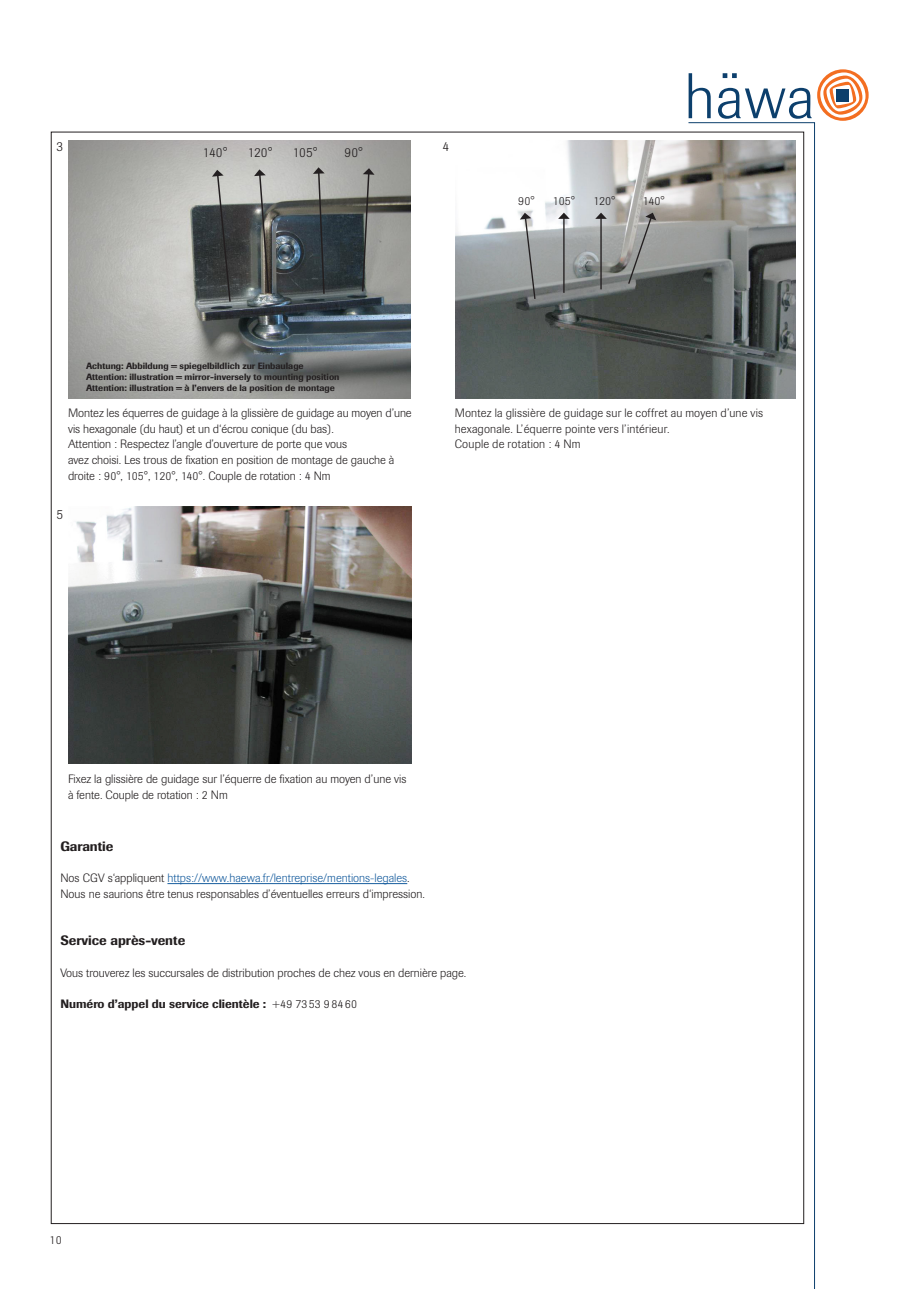
<style>
.page{position:relative;width:906px;height:1289px;background:#fff}
.page>*{position:absolute;margin:0;border:0;box-sizing:border-box;transform-origin:0 0}
.t1{font:500 13.5px "Imago";color:#231f20}
.t2{font:300 13.5px "Imago";color:#231f20}
.t3{font:300 12.15px "Imago";color:#231f20}
.t4{font:300 12px/15.8px "Imago";color:#231f20}
.t5{font:300 12px "Imago";color:#175d9e}
.t6{font:500 12px "Imago";color:#231f20}
.t7{font:500 9px "Imago";color:#231f20}
.s1{color:#231f20}
.s2{font-weight:300}
</style>
<div class="page">
<svg style="left:688px;top:73px;width:22px;height:45px"></svg>
<svg style="left:718px;top:73px;width:93px;height:46px"></svg>
<svg style="left:817px;top:69px;width:51px;height:52px"></svg>
<svg style="left:688px;top:122px;width:127px;height:1166px"></svg>
<img style="left:68px;top:141px;width:342px;height:257px">
<svg style="left:361px;top:168px;width:13px;height:125px;background:#757673"></svg>
<svg style="left:313px;top:167px;width:12px;height:128px;background:#4f5456"></svg>
<svg style="left:254px;top:169px;width:16px;height:125px;background:#777874"></svg>
<svg style="left:212px;top:170px;width:20px;height:133px;background:#5a5c5b"></svg>
<img style="left:455px;top:141px;width:340px;height:257px">
<svg style="left:520px;top:213px;width:16px;height:87px"></svg>
<hr style="left:563px;top:218px;width:1px;height:75px;background:#231f20">
<svg style="left:558px;top:213px;width:11px;height:6px"></svg>
<hr style="left:600px;top:218px;width:2px;height:71px;background:#231f20">
<svg style="left:595px;top:213px;width:12px;height:6px"></svg>
<svg style="left:627px;top:213px;width:29px;height:72px;background:#90918f"></svg>
<img style="left:68px;top:506px;width:343px;height:257px">
<hr style="left:167px;top:883px;width:240px;height:1px;background:#175d9e">
<p class="t2" style="left:56px;top:138px;width:8px">3</p>
<p class="t2" style="left:442px;top:138px;width:8px">4</p>
<p class="t2" style="left:203px;top:145px;width:26px">140°</p>
<p class="t2" style="left:248px;top:145px;width:26px">120°</p>
<p class="t2" style="left:293px;top:145px;width:26px">105°</p>
<p class="t2" style="left:344px;top:145px;width:20px">90°</p>
<p class="t3" style="left:518px;top:194px;width:18px">90°</p>
<p class="t3" style="left:553px;top:194px;width:24px">105°</p>
<p class="t3" style="left:593px;top:194px;width:24px">120°</p>
<p class="t3" style="left:643px;top:194px;width:23px">140°</p>
<p class="t7" style="left:86px;top:360px;width:219px">Achtung: Abbildung = spiegelbildlich zur Einbaulage</p>
<p class="t7" style="left:86px;top:371px;width:255px">Attention: illustration = mirror-inversely to mounting position</p>
<p class="t7" style="left:86px;top:382px;width:250px">Attention: illustration = à l’envers de la position de montage</p>
<p class="t4" style="left:68px;top:405px;width:345px">Montez les équerres de guidage à la glissière de guidage au moyen d’une vis hexagonale (du haut) et un d‘écrou conique (du bas).<br>Attention : Respectez l’angle d’ouverture de porte que vous</p>
<p class="t4" style="left:68px;top:452px;width:328px">avez choisi. Les trous de fixation en position de montage de gauche à droite : 90°, 105°, 120°, 140°. Couple de rotation : 4 Nm</p>
<p class="t2" style="left:56px;top:507px;width:8px">5</p>
<p class="t4" style="left:455px;top:405px;width:310px">Montez la glissière de guidage sur le coffret au moyen d’une vis hexagonale. L’équerre pointe vers l’intérieur.<br>Couple de rotation : 4 Nm</p>
<p class="t4" style="left:68px;top:771px;width:340px">Fixez la glissière de guidage sur l’équerre de fixation au moyen d’une vis à fente. Couple de rotation : 2 Nm</p>
<p class="t1" style="left:60px;top:838px;width:55px">Garantie</p>
<p class="t5" style="left:60px;top:871px;width:351px"><span class="s1">Nos CGV s‘appliquent</span> https://www.haewa.fr/lentreprise/mentions-legales<span class="s1">.</span></p>
<p class="t4" style="left:60px;top:886px;width:366px">Nous ne saurions être tenus responsables d’éventuelles erreurs d‘impression.</p>
<p class="t1" style="left:60px;top:932px;width:126px">Service après-vente</p>
<p class="t4" style="left:60px;top:965px;width:407px">Vous trouverez les succursales de distribution proches de chez vous en dernière page.</p>
<p class="t6" style="left:60px;top:997px;width:298px">Numéro d’appel du service clientèle : <span class="s2">+49 7353 98460</span></p>
<p class="t4" style="left:50px;top:1232px;width:14px">10</p>
</div>
